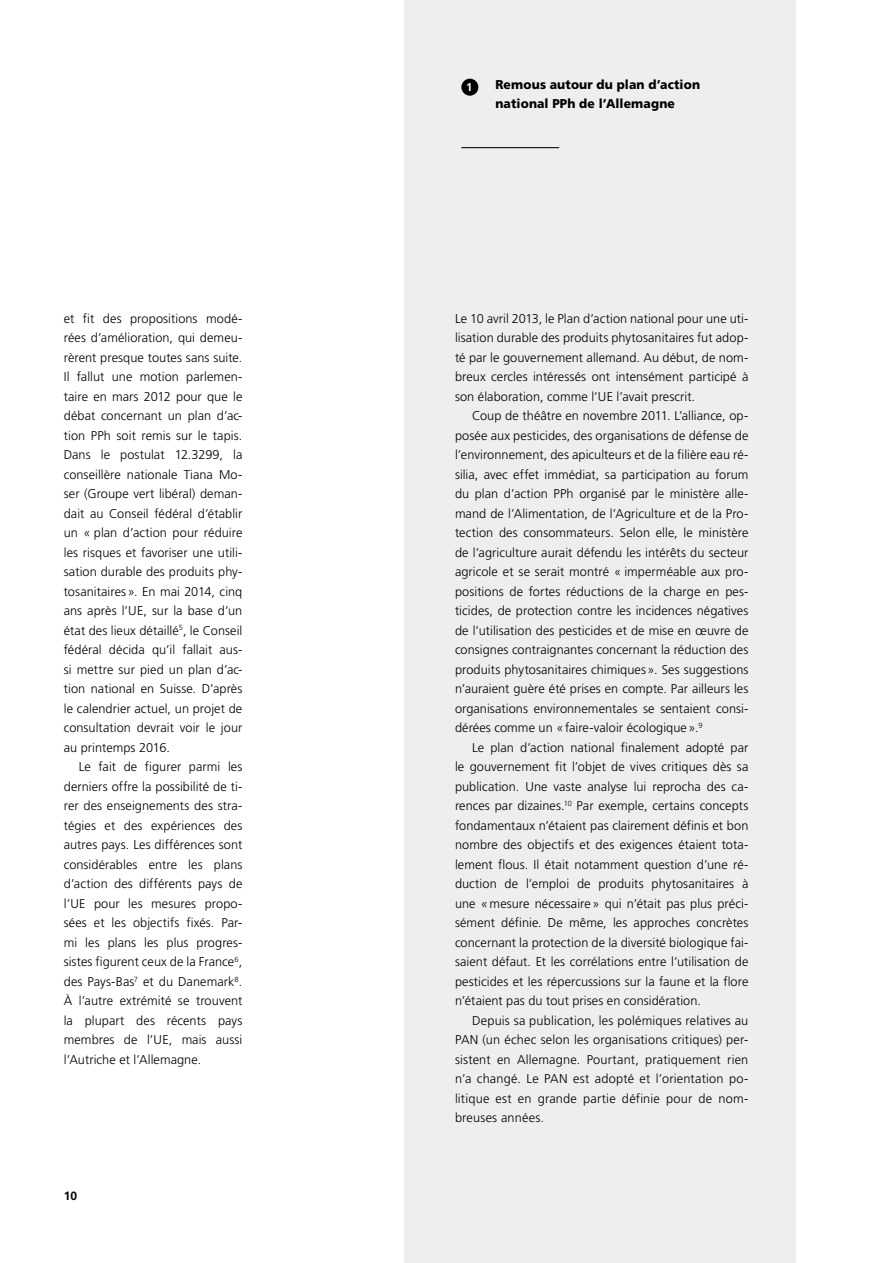
<style>
.page{position:relative;width:893px;height:1263px;background:#fff}
.page>*{position:absolute;margin:0;border:0;box-sizing:border-box;transform-origin:0 0}
.t1{font:300 12.75px/19.5px "Frutiger";letter-spacing:.005em;color:#000;text-align:justify}
.t2{font:900 12.75px/19.5px "Frutiger";letter-spacing:.01em;color:#000;scale:.95 1}
.t3{font:700 12px "Frutiger";color:#000}
.t4{font:700 11.25px "Frutiger";color:#fff}
</style>
<div class="page">
<div style="left:404px;top:0;width:391px;height:1263px;background:#efeeee"></div>
<hr style="left:461px;top:147px;width:98px;height:1px;background:#000">
<div style="left:461px;top:79px;width:17px;height:17px;background:#000;border-radius:50%"></div>
<p class="t1" style="left:64px;top:309px;width:180px">et fit des propositions modé&shy;rées d’amélioration, qui demeu&shy;rèrent presque toutes sans suite.<br>Il fallut une motion parlemen&shy;taire en mars 2012 pour que le débat concernant un plan d’ac&shy;tion PPh soit remis sur le tapis.<br>Dans le postulat 12.3299, la conseillère nationale Tiana Mo&shy;ser (Groupe vert libéral) deman&shy;dait au Conseil fédéral d’établir un « plan d’action pour réduire les risques et favoriser une utili&shy;sation durable des produits phy&shy;tosanitaires». En mai 2014, cinq ans après l’UE, sur la base d’un état des lieux détaillé<sup>5</sup>, le Conseil fédéral décida qu’il fallait aus&shy;si mettre sur pied un plan d’ac&shy;tion national en Suisse. D’après le calendrier actuel, un projet de consultation devrait voir le jour au printemps 2016.</p>
<p class="t1" style="left:64px;top:757px;width:180px;text-indent:15px">Le fait de figurer parmi les derniers offre la possibilité de ti&shy;rer des enseignements des stra&shy;tégies et des expériences des autres pays. Les différences sont considérables entre les plans d’action des différents pays de l’UE pour les mesures propo&shy;sées et les objectifs fixés. Par&shy;mi les plans les plus progres&shy;sistes figurent ceux de la France<sup>6</sup>, des Pays-Bas<sup>7</sup> et du Danemark<sup>8</sup>.<br>À l’autre extrémité se trouvent la plupart des récents pays membres de l’UE, mais aussi l’Autriche et l’Allemagne.</p>
<p class="t3" style="left:64px;top:1188px;width:15px">10</p>
<p class="t4" style="left:466px;top:80px;width:8px">1</p>
<p class="t2" style="left:495px;top:74px;width:217px">Remous autour du plan d’action national PPh de l’Allemagne</p>
<p class="t1" style="left:455px;top:309px;width:295px">Le 10 avril 2013, le Plan d’action national pour une uti&shy;lisation durable des produits phytosanitaires fut adop&shy;té par le gouvernement allemand. Au début, de nom&shy;breux cercles intéressés ont intensément participé à son élaboration, comme l’UE l’avait prescrit.</p>
<p class="t1" style="left:455px;top:406px;width:295px;text-indent:17px">Coup de théâtre en novembre 2011. L’alliance, op&shy;posée aux pesticides, des organisations de défense de l’environnement, des apiculteurs et de la filière eau ré&shy;silia, avec effet immédiat, sa participation au forum du plan d’action PPh organisé par le ministère alle&shy;mand de l’Alimentation, de l’Agriculture et de la Pro&shy;tection des consommateurs. Selon elle, le ministère de l’agriculture aurait défendu les intérêts du secteur agricole et se serait montré « imperméable aux pro&shy;positions de fortes réductions de la charge en pes&shy;ticides, de protection contre les incidences négatives de l’utilisation des pesticides et de mise en œuvre de consignes contraignantes concernant la réduction des produits phytosanitaires chimiques». Ses suggestions n’auraient guère été prises en compte. Par ailleurs les organisations environnementales se sentaient consi&shy;dérées comme un «faire-valoir écologique».<sup>9</sup></p>
<p class="t1" style="left:455px;top:738px;width:295px;text-indent:17px">Le plan d’action national finalement adopté par le gouvernement fit l’objet de vives critiques dès sa publication. Une vaste analyse lui reprocha des ca&shy;rences par dizaines.<sup>10</sup> Par exemple, certains concepts fondamentaux n’étaient pas clairement définis et bon nombre des objectifs et des exigences étaient tota&shy;lement flous. Il était notamment question d’une ré&shy;duction de l’emploi de produits phytosanitaires à une «mesure nécessaire» qui n’était pas plus préci&shy;sément définie. De même, les approches concrètes concernant la protection de la diversité biologique fai&shy;saient défaut. Et les corrélations entre l’utilisation de pesticides et les répercussions sur la faune et la flore n’étaient pas du tout prises en considération.</p>
<p class="t1" style="left:455px;top:1011px;width:295px;text-indent:17px">Depuis sa publication, les polémiques relatives au PAN (un échec selon les organisations critiques) per&shy;sistent en Allemagne. Pourtant, pratiquement rien n’a changé. Le PAN est adopté et l’orientation po&shy;litique est en grande partie définie pour de nom&shy;breuses années.</p>
</div>
